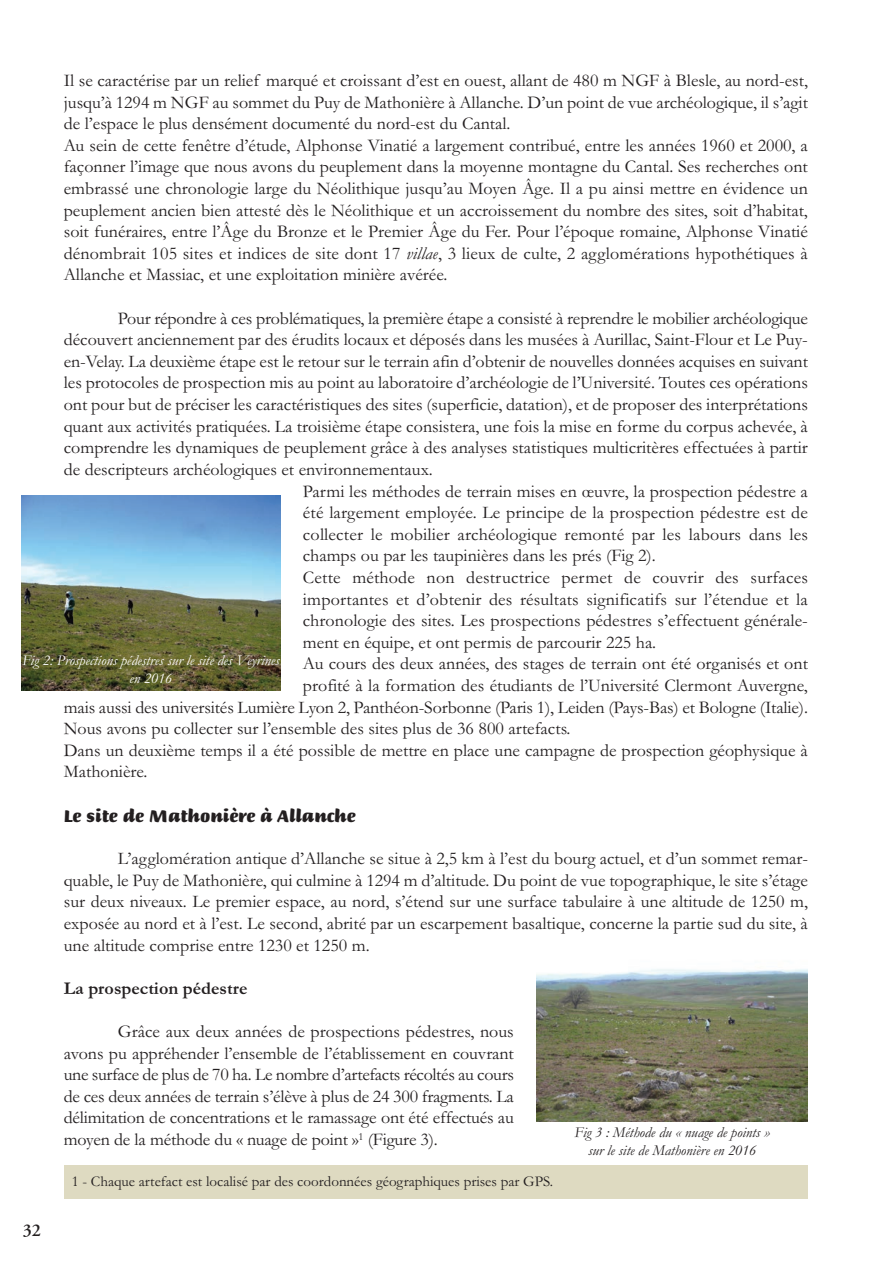
<style>
.page{position:relative;width:893px;height:1263px;background:#fff}
.page>*{position:absolute;margin:0;border:0;box-sizing:border-box;transform-origin:0 0}
.t1{font:18px/21.6px "Garamond";color:#231f20;text-align:justify}
.t2{font:900 18px "Briem Script Std";color:#231f20}
.t3{font:700 18px "Garamond";color:#231f20}
.t4{font:600 18px "Adobe Garamond Pro";color:#231f20}
.t5{font:15px "Garamond";color:#231f20}
.t6{font:italic 15px/18px "Garamond";color:#231f20;text-align:center}
.t7{font:italic 15px/18px "Garamond";color:#fff;text-align:center}
.s1{font-style:italic}
</style>
<div class="page">
<img style="left:21px;top:496px;width:259px;height:194px">
<div style="left:64px;top:1165px;width:744px;height:34px;background:#dedac1"></div>
<img style="left:536px;top:969px;width:272px;height:152px">
<p class="t1" style="left:64px;top:69px;width:746px;text-align:left">Il se caractérise par un relief marqué et croissant d’est en ouest, allant de 480 m NGF à Blesle, au nord-est, jusqu’à 1294 m NGF au sommet du Puy de Mathonière à Allanche. D’un point de vue archéologique, il s’agit de l’espace le plus densément documenté du nord-est du Cantal.<br>Au sein de cette fenêtre d’étude, Alphonse Vinatié a largement contribué, entre les années 1960 et 2000, a façonner l’image que nous avons du peuplement dans la moyenne montagne du Cantal. Ses recherches ont embrassé une chronologie large du Néolithique jusqu’au Moyen Âge. Il a pu ainsi mettre en évidence un peuplement ancien bien attesté dès le Néolithique et un accroissement du nombre des sites, soit d’habitat, soit funéraires, entre l’Âge du Bronze et le Premier Âge du Fer. Pour l’époque romaine, Alphonse Vinatié dénombrait 105 sites et indices de site dont 17 <span class="s1">villae</span>, 3 lieux de culte, 2 agglomérations hypothétiques à Allanche et Massiac, et une exploitation minière avérée.</p>
<p class="t1" style="left:118px;top:307px;width:692px">Pour répondre à ces problématiques, la première étape a consisté à reprendre le mobilier archéologique</p>
<p class="t1" style="left:64px;top:328px;width:746px">découvert anciennement par des érudits locaux et déposés dans les musées à Aurillac, Saint-Flour et Le Puy-</p>
<p class="t1" style="left:64px;top:350px;width:746px">en-Velay. La deuxième étape est le retour sur le terrain afin d’obtenir de nouvelles données acquises en suivant</p>
<p class="t1" style="left:64px;top:371px;width:746px">les protocoles de prospection mis au point au laboratoire d’archéologie de l’Université. Toutes ces opérations</p>
<p class="t1" style="left:64px;top:393px;width:746px">ont pour but de préciser les caractéristiques des sites (superficie, datation), et de proposer des interprétations</p>
<p class="t1" style="left:64px;top:415px;width:746px">quant aux activités pratiquées. La troisième étape consistera, une fois la mise en forme du corpus achevée, à</p>
<p class="t1" style="left:64px;top:436px;width:746px">comprendre les dynamiques de peuplement grâce à des analyses statistiques multicritères effectuées à partir</p>
<p class="t1" style="left:64px;top:458px;width:371px">de descripteurs archéologiques et environnementaux.</p>
<p class="t1" style="left:303px;top:479px;width:506px">Parmi les méthodes de terrain mises en œuvre, la prospection pédestre a</p>
<p class="t1" style="left:303px;top:501px;width:506px">été largement employée. Le principe de la prospection pédestre est de</p>
<p class="t1" style="left:303px;top:523px;width:506px">collecter le mobilier archéologique remonté par les labours dans les</p>
<p class="t1" style="left:303px;top:544px;width:354px">champs ou par les taupinières dans les prés (Fig 2).</p>
<p class="t1" style="left:303px;top:566px;width:506px">Cette méthode non destructrice permet de couvrir des surfaces</p>
<p class="t1" style="left:303px;top:587px;width:506px">importantes et d’obtenir des résultats significatifs sur l’étendue et la</p>
<p class="t1" style="left:303px;top:609px;width:506px">chronologie des sites. Les prospections pédestres s’effectuent générale-</p>
<p class="t1" style="left:303px;top:631px;width:355px">ment en équipe, et ont permis de parcourir 225 ha.</p>
<p class="t1" style="left:303px;top:652px;width:506px">Au cours des deux années, des stages de terrain ont été organisés et ont</p>
<p class="t1" style="left:303px;top:674px;width:506px">profité à la formation des étudiants de l’Université Clermont Auvergne,</p>
<p class="t1" style="left:64px;top:695px;width:746px">mais aussi des universités Lumière Lyon 2, Panthéon-Sorbonne (Paris 1), Leiden (Pays-Bas) et Bologne (Italie).</p>
<p class="t1" style="left:64px;top:717px;width:508px">Nous avons pu collecter sur l’ensemble des sites plus de 36 800 artefacts.</p>
<p class="t1" style="left:64px;top:739px;width:746px">Dans un deuxième temps il a été possible de mettre en place une campagne de prospection géophysique à</p>
<p class="t1" style="left:64px;top:760px;width:85px">Mathonière.</p>
<p class="t2" style="left:64px;top:809px;width:293px">Le site de Mathonière à Allanche</p>
<p class="t1" style="left:64px;top:847px;width:746px;text-indent:54px">L’agglomération antique d’Allanche se situe à 2,5 km à l’est du bourg actuel, et d’un sommet remar&shy;quable, le Puy de Mathonière, qui culmine à 1294 m d’altitude. Du point de vue topographique, le site s’étage sur deux niveaux. Le premier espace, au nord, s’étend sur une surface tabulaire à une altitude de 1250 m, exposée au nord et à l’est. Le second, abrité par un escarpement basaltique, concerne la partie sud du site, à une altitude comprise entre 1230 et 1250 m.</p>
<p class="t3" style="left:64px;top:977px;width:185px">La prospection pédestre</p>
<p class="t1" style="left:64px;top:1020px;width:452px;text-indent:54px">Grâce aux deux années de prospections pédestres, nous avons pu appréhender l’ensemble de l’établissement en couvrant une surface de plus de 70 ha. Le nombre d’artefacts récoltés au cours de ces deux années de terrain s’élève à plus de 24 300 fragments. La délimitation de concentrations et le ramassage ont été effectués au moyen de la méthode du « nuage de point »<sup>1</sup> (Figure 3).</p>
<p class="t7" style="left:22px;top:651px;width:259px">Fig 2: Prospections pédestres sur le site des Veyrines en 2016</p>
<p class="t6" style="left:574px;top:1123px;width:197px">Fig 3 : Méthode du « nuage de points » sur le site de Mathonière en 2016</p>
<p class="t4" style="left:23px;top:1223px;width:20px">32</p>
<p class="t5" style="left:72px;top:1172px;width:483px">1 - Chaque artefact est localisé par des coordonnées géographiques prises par GPS.</p>
</div>
